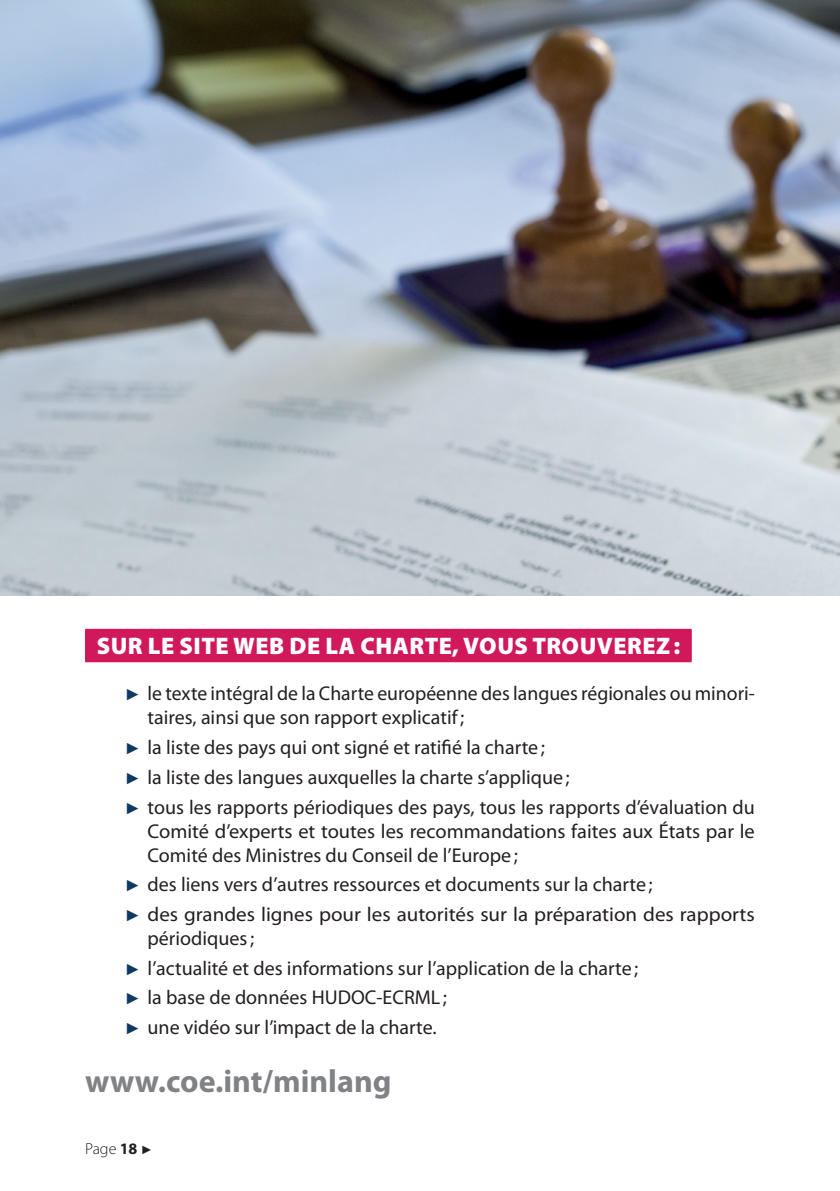
<style>
.page{position:relative;width:840px;height:1191px;background:#fff}
.page>*{position:absolute;margin:0;border:0;box-sizing:border-box;transform-origin:0 0}
.t1{font:700 32px "Myriad Pro";color:#808285}
.t2{font:900 24px "Myriad Pro";letter-spacing:.02em;color:#fff}
.t3{font:20px/29.6px "Myriad Pro";color:#231f20}
.t4{font:300 16px "Myriad Pro";color:#231f20}
.s1{font-family:"Arial";font-size:16px;color:#0e3962}
.s2{font-weight:700}
.s3{font-family:"Arial";font-weight:400;font-size:12px}
</style>
<div class="page">
<hr style="left:839px;top:0;width:1px;height:1191px;background:#d1185b">
<img style="left:0;top:0;width:839px;height:595px">
<div style="left:85px;top:630px;width:606px;height:32px;background:#d1185b"></div>
<div style="left:85px;top:629px;width:606px;height:32px;background:#d1185b"></div>
<p class="t2" style="left:97px;top:629px;width:585px">SUR LE SITE WEB DE LA CHARTE, VOUS TROUVEREZ:</p>
<p class="t3" style="left:147px;top:681px;width:608px;line-height:24px;text-indent:-23px"><span class="s1">►</span> le texte intégral de la Charte européenne des langues régionales ou minori&shy;taires, ainsi que son rapport explicatif;</p>
<p class="t3" style="left:125px;top:732px;width:631px"><span class="s1">►</span> la liste des pays qui ont signé et ratifié la charte ;<br><span class="s1">►</span> la liste des langues auxquelles la charte s’applique ;<br><span class="s1">►</span> tous les rapports périodiques des pays, tous les rapports d’évaluation du</p>
<p class="t3" style="left:147px;top:818px;width:608px;line-height:24px">Comité d’experts et toutes les recommandations faites aux États par le<br>Comité des Ministres du Conseil de l’Europe;</p>
<p class="t3" style="left:125px;top:869px;width:631px"><span class="s1">►</span> des liens vers d’autres ressources et documents sur la charte ;<br><span class="s1">►</span> des grandes lignes pour les autorités sur la préparation des rapports</p>
<p class="t3" style="left:125px;top:923px;width:514px;text-indent:23px">périodiques;<br><span class="s1">►</span> l’actualité et des informations sur l’application de la charte ; <span class="s1">►</span> la base de données HUDOC-ECRML ;<br><span class="s1">►</span> une vidéo sur l’impact de la charte.</p>
<h1 class="t1" style="left:85px;top:1060px;width:308px">www.coe.int/minlang</h1>
<p class="t4" style="left:85px;top:1139px;width:69px">Page <span class="s2">18</span> <span class="s3">►</span></p>
</div>
